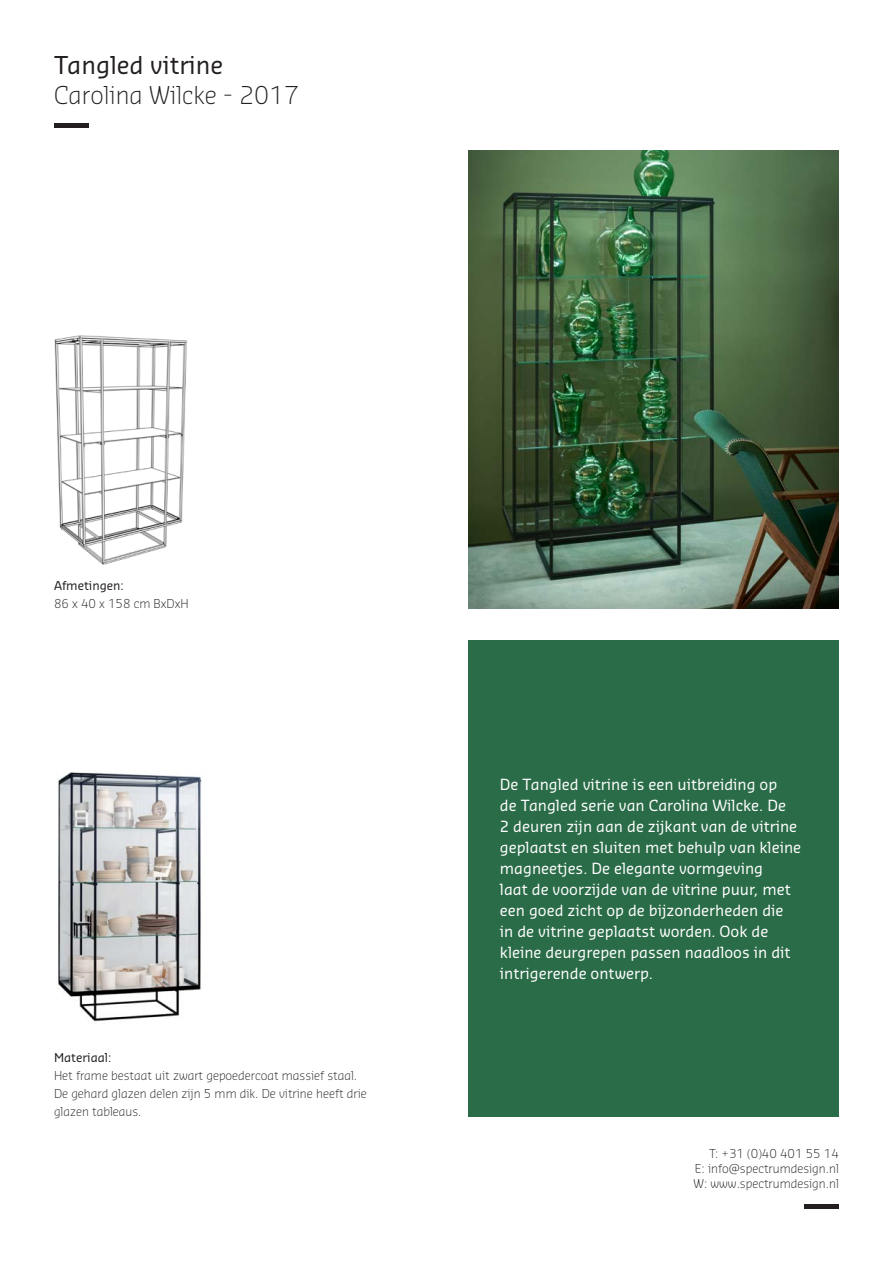
<style>
.page{position:relative;width:893px;height:1263px;background:#fff}
.page>*{position:absolute;margin:0;border:0;box-sizing:border-box;transform-origin:0 0}
.t1{font:300 24px "Sansa Std";color:#231f20}
.t2{font:24px "Sansa Std";color:#231f20}
.t3{font:15px/21px "Sansa Std";color:#fff}
.t4{font:300 12px/15px "Sansa Std";color:#231f20;text-align:justify}
.t5{font:12px "Sansa Std";color:#231f20}
</style>
<div class="page">
<hr style="left:805px;top:1205px;width:34px;height:4px;background:#231f20">
<hr style="left:54px;top:123px;width:34px;height:4px;background:#231f20">
<img style="left:468px;top:151px;width:371px;height:457px">
<div style="left:468px;top:640px;width:371px;height:476px;background:#2a6c48"></div>
<img style="left:54px;top:335px;width:133px;height:230px">
<img style="left:57px;top:772px;width:145px;height:250px">
<p class="t2" style="left:54px;top:49px;width:171px">Tangled vitrine</p>
<p class="t1" style="left:54px;top:79px;width:247px">Carolina Wilcke - 2017</p>
<p class="t5" style="left:54px;top:578px;width:71px">Afmetingen:</p>
<p class="t4" style="left:54px;top:596px;width:136px">86 x 40 x 158 cm BxDxH</p>
<p class="t5" style="left:54px;top:1050px;width:59px">Materiaal:</p>
<p class="t4" style="left:54px;top:1066px;width:314px;line-height:18px;text-align:left">Het frame bestaat uit zwart gepoedercoat massief staal.<br>De gehard glazen delen zijn 5 mm dik. De vitrine heeft drie glazen tableaus.</p>
<p class="t3" style="left:500px;top:773px;width:303px">De Tangled vitrine is een uitbreiding op<br>de Tangled serie van Carolina Wilcke. De<br>2 deuren zijn aan de zijkant van de vitrine geplaatst en sluiten met behulp van kleine magneetjes. De elegante vormgeving<br>laat de voorzijde van de vitrine puur, met een goed zicht op de bijzonderheden die<br>in de vitrine geplaatst worden. Ook de kleine deurgrepen passen naadloos in dit intrigerende ontwerp.</p>
<p class="t4" style="left:693px;top:1145px;width:147px;text-indent:16px">T: +31 (0)40 401 55 14<br>E: info@spectrumdesign.nl W: www.spectrumdesign.nl</p>
</div>
